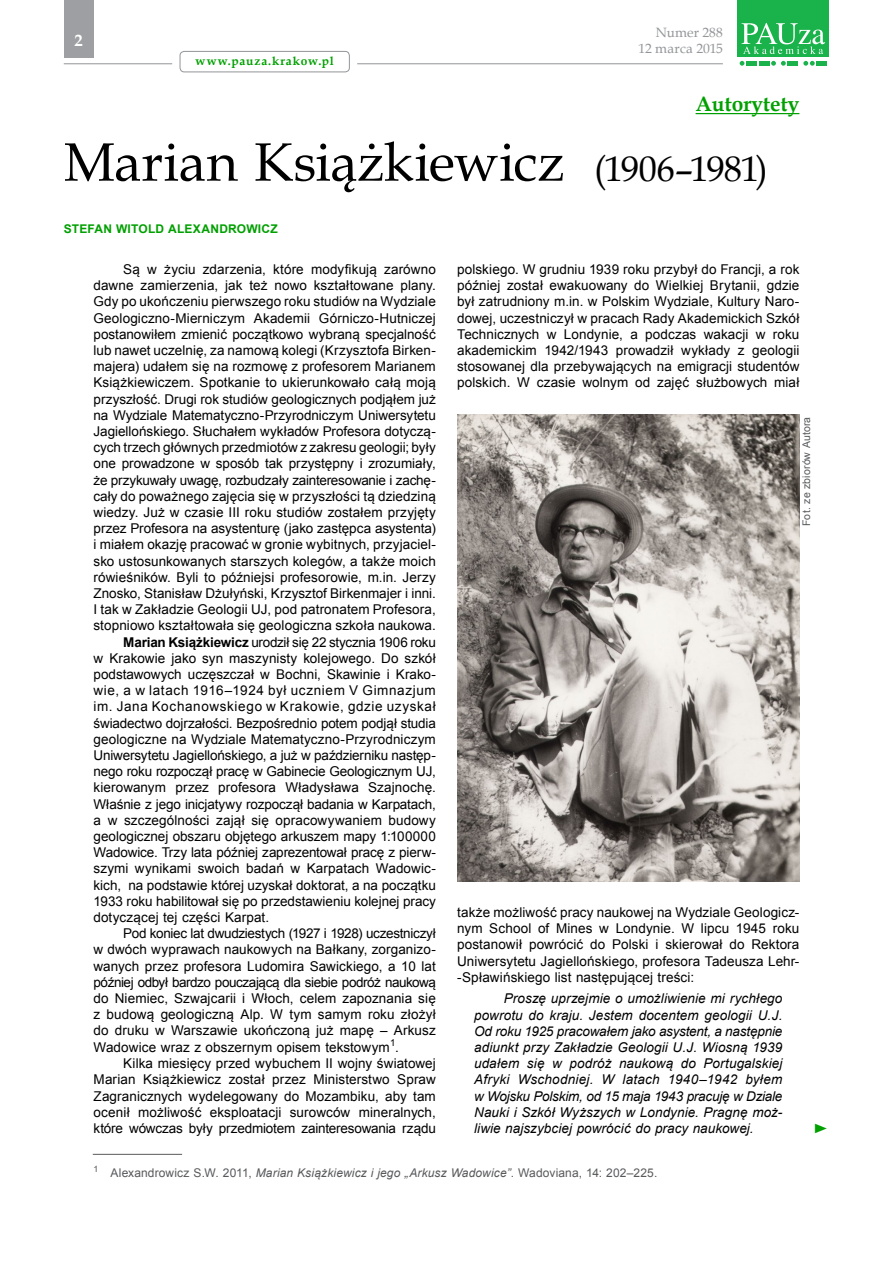
<style>
.page{position:relative;width:893px;height:1263px;background:#fff}
.page>*{position:absolute;margin:0;border:0;box-sizing:border-box;transform-origin:0 0}
.t1{font:54px "Book Antiqua";letter-spacing:-.005em;color:#000}
.t2{font:700 21px "Book Antiqua";color:#00a000}
.t3{font:700 16.5px "Book Antiqua";color:#fff}
.t4{font:13.5px/16.2px "Arial";letter-spacing:.005em;color:#000;text-align:justify}
.t5{font:italic 13.5px/16.2px "Arial";letter-spacing:.005em;color:#000;text-align:justify}
.t6{font:13.5px "Arial";letter-spacing:-.015em;color:#000}
.t7{font:13.5px "Arial";letter-spacing:-.02em;color:#000}
.t8{font:13.5px "Arial";letter-spacing:.045em;color:#000}
.t9{font:13.5px "Arial";letter-spacing:-.035em;color:#000}
.t10{font:13.5px/16.2px "Book Antiqua";letter-spacing:.005em;color:#939598;text-align:right}
.t11{font:13.5px "Times New Roman";color:#00a000;scale:1.22 1}
.t12{font:12px "Arial";letter-spacing:.01em;color:#58595b}
.t13{font:700 12px "Arial";letter-spacing:.015em;color:#00a000}
.t14{font:700 12px "Book Antiqua";letter-spacing:.07em;color:#00a000}
.t15{font:10.5px "Arial";letter-spacing:.015em;color:#58595b}
.s1{font-size:36px}
.s2{font-weight:700}
.s3{font-style:italic}
</style>
<div class="page">
<hr style="left:357px;top:63px;width:366px;height:1px;background:#939598">
<div style="left:64px;top:0;width:30px;height:57px;background:#9d9fa2"></div>
<div style="left:180px;top:51px;width:170px;height:21px;border:1px solid #939598;border-radius:4px"></div>
<svg style="left:740px;top:61px;width:4px;height:5px"></svg>
<svg style="left:771px;top:61px;width:15px;height:5px"></svg>
<svg style="left:803px;top:61px;width:12px;height:5px"></svg>
<div style="left:746px;top:61px;width:11px;height:5px;background:#19b24b"></div>
<div style="left:759px;top:61px;width:11px;height:5px;background:#19b24b"></div>
<div style="left:787px;top:61px;width:11px;height:5px;background:#19b24b"></div>
<div style="left:816px;top:61px;width:11px;height:5px;background:#19b24b"></div>
<div style="left:737px;top:0;width:92px;height:56px;background:#19b24b"></div>
<svg style="left:741px;top:23px;width:84px;height:31px"></svg>
<hr style="left:64px;top:63px;width:108px;height:1px;background:#939598">
<hr style="left:93px;top:1154px;width:89px;height:1px;background:#58595b">
<hr style="left:696px;top:113px;width:103px;height:1px;background:#00a000">
<img style="left:457px;top:415px;width:342px;height:466px">
<p class="t3" style="left:75px;top:30px;width:10px">2</p>
<p class="t14" style="left:196px;top:53px;width:140px">www.pauza.krakow.pl</p>
<p class="t10" style="left:639px;top:24px;width:86px">Numer 288<br>12 marca 2015</p>
<h2 class="t2" style="left:696px;top:89px;width:105px">Autorytety</h2>
<h1 class="t1" style="left:64px;top:125px;width:706px">Marian Książkiewicz <span class="s1">(1906–1981)</span></h1>
<p class="t13" style="left:64px;top:220px;width:215px">STEFAN WITOLD ALEXANDROWICZ</p>
<p class="t4" style="left:123px;top:261px;width:314px">Są w życiu zdarzenia, które modyfikują zarówno</p>
<p class="t4" style="left:94px;top:277px;width:344px">dawne zamierzenia, jak też nowo kształtowane plany.</p>
<p class="t4" style="left:94px;top:293px;width:344px">Gdy po ukończeniu pierwszego roku studiów na Wydziale</p>
<p class="t4" style="left:94px;top:310px;width:344px">Geologiczno-Mierniczym Akademii Górniczo-Hutniczej</p>
<p class="t4" style="left:94px;top:326px;width:344px">postanowiłem zmienić początkowo wybraną specjalność</p>
<p class="t4" style="left:94px;top:342px;width:344px">lub nawet uczelnię, za namową kolegi (Krzysztofa Birken-</p>
<p class="t4" style="left:94px;top:358px;width:344px">majera) udałem się na rozmowę z profesorem Marianem</p>
<p class="t4" style="left:94px;top:374px;width:344px">Książkiewiczem. Spotkanie to ukierunkowało całą moją</p>
<p class="t4" style="left:94px;top:391px;width:344px">przyszłość. Drugi rok studiów geologicznych podjąłem już</p>
<p class="t4" style="left:94px;top:407px;width:344px">na Wydziale Matematyczno-Przyrodniczym Uniwersytetu</p>
<p class="t4" style="left:94px;top:423px;width:344px">Jagiellońskiego. Słuchałem wykładów Profesora dotyczą-</p>
<p class="t4" style="left:94px;top:439px;width:344px">cych trzech głównych przedmiotów z zakresu geologii; były</p>
<p class="t4" style="left:94px;top:455px;width:344px">one prowadzone w sposób tak przystępny i zrozumiały,</p>
<p class="t6" style="left:94px;top:470px;width:344px">że przykuwały uwagę, rozbudzały zainteresowanie i zachę-</p>
<p class="t4" style="left:94px;top:488px;width:344px">cały do poważnego zajęcia się w przyszłości tą dziedziną</p>
<p class="t4" style="left:94px;top:504px;width:344px">wiedzy. Już w czasie III roku studiów zostałem przyjęty</p>
<p class="t4" style="left:94px;top:520px;width:344px">przez Profesora na asystenturę (jako zastępca asystenta)</p>
<p class="t4" style="left:94px;top:536px;width:344px">i miałem okazję pracować w gronie wybitnych, przyjaciel-</p>
<p class="t4" style="left:94px;top:553px;width:344px">sko ustosunkowanych starszych kolegów, a także moich</p>
<p class="t4" style="left:94px;top:569px;width:344px">rówieśników. Byli to późniejsi profesorowie, m.in. Jerzy</p>
<p class="t4" style="left:94px;top:585px;width:344px">Znosko, Stanisław Dżułyński, Krzysztof Birkenmajer i inni.</p>
<p class="t4" style="left:94px;top:601px;width:344px">I tak w Zakładzie Geologii UJ, pod patronatem Profesora,</p>
<p class="t4" style="left:94px;top:617px;width:344px">stopniowo kształtowała się geologiczna szkoła naukowa.</p>
<p class="t7" style="left:123px;top:632px;width:314px"><span class="s2">Marian Książkiewicz</span> urodził się 22 stycznia 1906 roku</p>
<p class="t4" style="left:94px;top:650px;width:344px">w Krakowie jako syn maszynisty kolejowego. Do szkół</p>
<p class="t4" style="left:94px;top:666px;width:344px">podstawowych uczęszczał w Bochni, Skawinie i Krako-</p>
<p class="t8" style="left:94px;top:681px;width:344px">wie, a w latach 1916–1924 był uczniem V Gimnazjum</p>
<p class="t8" style="left:94px;top:697px;width:344px">im. Jana Kochanowskiego w Krakowie, gdzie uzyskał</p>
<p class="t4" style="left:94px;top:715px;width:344px">świadectwo dojrzałości. Bezpośrednio potem podjął studia</p>
<p class="t4" style="left:94px;top:731px;width:344px">geologiczne na Wydziale Matematyczno-Przyrodniczym</p>
<p class="t6" style="left:94px;top:746px;width:344px">Uniwersytetu Jagiellońskiego, a już w październiku następ-</p>
<p class="t6" style="left:94px;top:762px;width:344px">nego roku rozpoczął pracę w Gabinecie Geologicznym UJ,</p>
<p class="t4" style="left:94px;top:779px;width:344px">kierowanym przez profesora Władysława Szajnochę.</p>
<p class="t4" style="left:94px;top:796px;width:344px">Właśnie z jego inicjatywy rozpoczął badania w Karpatach,</p>
<p class="t4" style="left:94px;top:812px;width:344px">a w szczególności zajął się opracowywaniem budowy</p>
<p class="t4" style="left:94px;top:828px;width:344px">geologicznej obszaru objętego arkuszem mapy 1:100000</p>
<p class="t6" style="left:94px;top:843px;width:344px">Wadowice. Trzy lata później zaprezentował pracę z pierw-</p>
<p class="t4" style="left:94px;top:860px;width:344px">szymi wynikami swoich badań w Karpatach Wadowic-</p>
<p class="t4" style="left:94px;top:877px;width:344px">kich, na podstawie której uzyskał doktorat, a na początku</p>
<p class="t4" style="left:94px;top:893px;width:344px">1933 roku habilitował się po przedstawieniu kolejnej pracy</p>
<p class="t4" style="left:94px;top:909px;width:177px">dotyczącej tej części Karpat.</p>
<p class="t7" style="left:123px;top:924px;width:314px">Pod koniec lat dwudziestych (1927 i 1928) uczestniczył</p>
<p class="t4" style="left:94px;top:941px;width:344px">w dwóch wyprawach naukowych na Bałkany, zorganizo-</p>
<p class="t4" style="left:94px;top:958px;width:344px">wanych przez profesora Ludomira Sawickiego, a 10 lat</p>
<p class="t9" style="left:94px;top:973px;width:344px">później odbył bardzo pouczającą dla siebie podróż naukową</p>
<p class="t4" style="left:94px;top:990px;width:344px">do Niemiec, Szwajcarii i Włoch, celem zapoznania się</p>
<p class="t4" style="left:94px;top:1006px;width:344px">z budową geologiczną Alp. W tym samym roku złożył</p>
<p class="t4" style="left:94px;top:1022px;width:344px">do druku w Warszawie ukończoną już mapę – Arkusz</p>
<p class="t4" style="left:94px;top:1039px;width:307px">Wadowice wraz z obszernym opisem tekstowym<sup>1</sup>.</p>
<p class="t4" style="left:123px;top:1055px;width:314px">Kilka miesięcy przed wybuchem II wojny światowej</p>
<p class="t4" style="left:94px;top:1071px;width:344px">Marian Książkiewicz został przez Ministerstwo Spraw</p>
<p class="t4" style="left:94px;top:1087px;width:344px">Zagranicznych wydelegowany do Mozambiku, aby tam</p>
<p class="t4" style="left:94px;top:1104px;width:344px">ocenił możliwość eksploatacji surowców mineralnych,</p>
<p class="t6" style="left:94px;top:1119px;width:344px">które wówczas były przedmiotem zainteresowania rządu</p>
<p class="t4" style="left:457px;top:261px;width:344px">polskiego. W grudniu 1939 roku przybył do Francji, a rok później został ewakuowany do Wielkiej Brytanii, gdzie był zatrudniony m.in. w Polskim Wydziale, Kultury Naro&shy;dowej, uczestniczył w pracach Rady Akademickich Szkół Technicznych w Londynie, a podczas wakacji w roku akademickim 1942/1943 prowadził wykłady z geologii stosowanej dla przebywających na emigracji studentów polskich. W czasie wolnym od zajęć służbowych miał</p>
<p class="t15" style="left:799px;top:526px;width:111px;rotate:-90deg">Fot. ze zbiorów Autora</p>
<p class="t4" style="left:457px;top:904px;width:344px">także możliwość pracy naukowej na Wydziale Geologicz&shy;nym School of Mines w Londynie. W lipcu 1945 roku postanowił powrócić do Polski i skierował do Rektora Uniwersytetu Jagiellońskiego, profesora Tadeusza Lehr--Spławińskiego list następującej treści:</p>
<p class="t5" style="left:474px;top:991px;width:310px;text-indent:30px">Proszę uprzejmie o umożliwienie mi rychłego powrotu do kraju. Jestem docentem geologii U.J.<br>Od roku 1925 pracowałem jako asystent, a następnie adiunkt przy Zakładzie Geologii U.J. Wiosną 1939 udałem się w podróż naukową do Portugalskiej Afryki Wschodniej. W latach 1940–1942 byłem w Wojsku Polskim, od 15 maja 1943 pracuję w Dziale Nauki i Szkół Wyższych w Londynie. Pragnę moż&shy;liwie najszybciej powrócić do pracy naukowej.</p>
<p class="t11" style="left:813px;top:1119px;width:15px">►</p>
<p class="t12" style="left:94px;top:1165px;width:565px"><sup>1</sup> Alexandrowicz S.W. 2011, <span class="s3">Marian Książkiewicz i jego „Arkusz Wadowice”</span>. Wadoviana, 14: 202–225.</p>
</div>
